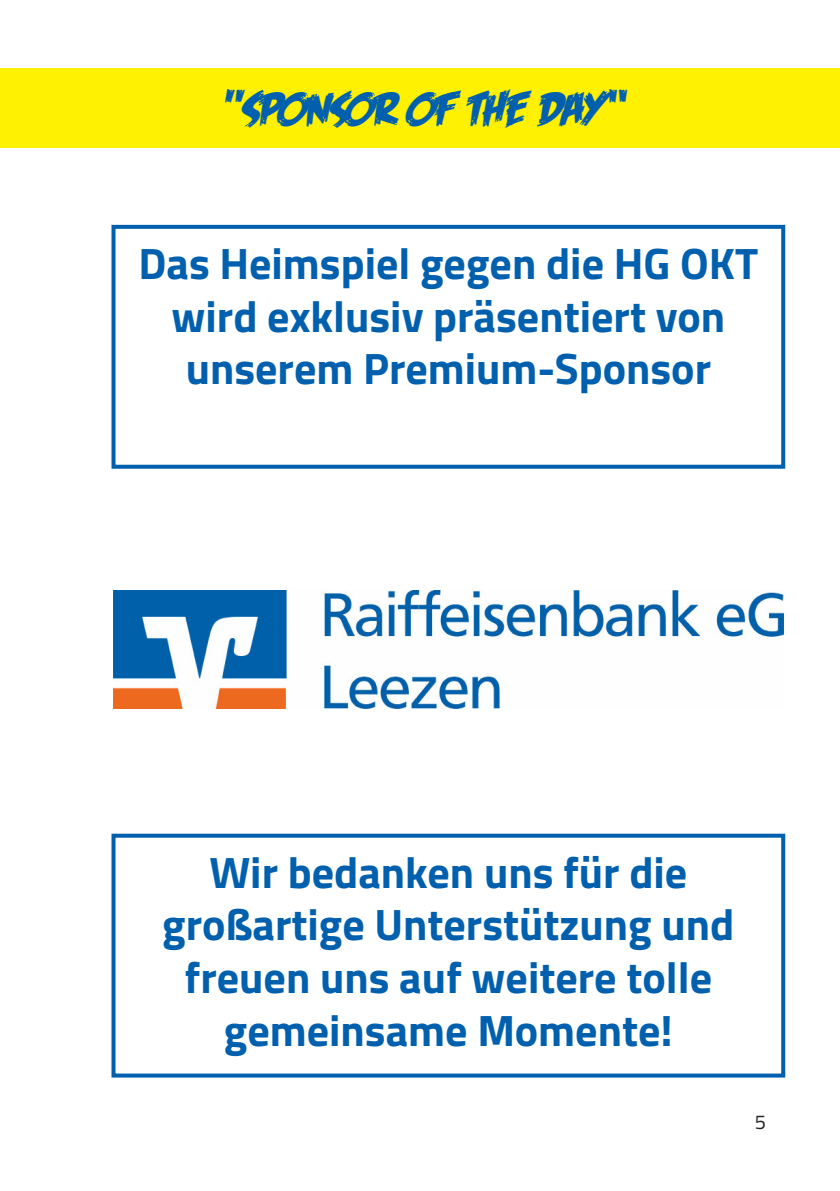
<style>
.page{position:relative;width:840px;height:1191px;background:#fff}
.page>*{position:absolute;margin:0;border:0;box-sizing:border-box;transform-origin:0 0}
.t1{font:48px "Feastof Flesh BB Italic";color:#0160ae}
.t2{font:700 44px/52.8px "Titillium Web";color:#0160ae;text-align:center}
.t3{font:20px "Titillium Web";color:#231f20}
</style>
<div class="page">
<div style="left:0;top:68px;width:839px;height:80px;background:#fff101"></div>
<div style="left:111px;top:225px;width:673px;height:244px;border:4px solid #0160ae"></div>
<div style="left:111px;top:833px;width:673px;height:244px;border:4px solid #0160ae"></div>
<img style="left:113px;top:590px;width:669px;height:118px">
<p class="t1" style="left:217px;top:84px;width:407px">"SPONSOR OF THE DAY“</p>
<p class="t2" style="left:138px;top:235px;width:621px">Das Heimspiel gegen die HG OKT wird exklusiv präsentiert von unserem Premium-Sponsor</p>
<p class="t2" style="left:162px;top:843px;width:573px">Wir bedanken uns für die großartige Unterstützung und freuen uns auf weitere tolle gemeinsame Momente!</p>
<p class="t3" style="left:754px;top:1107px;width:13px">5</p>
</div>
